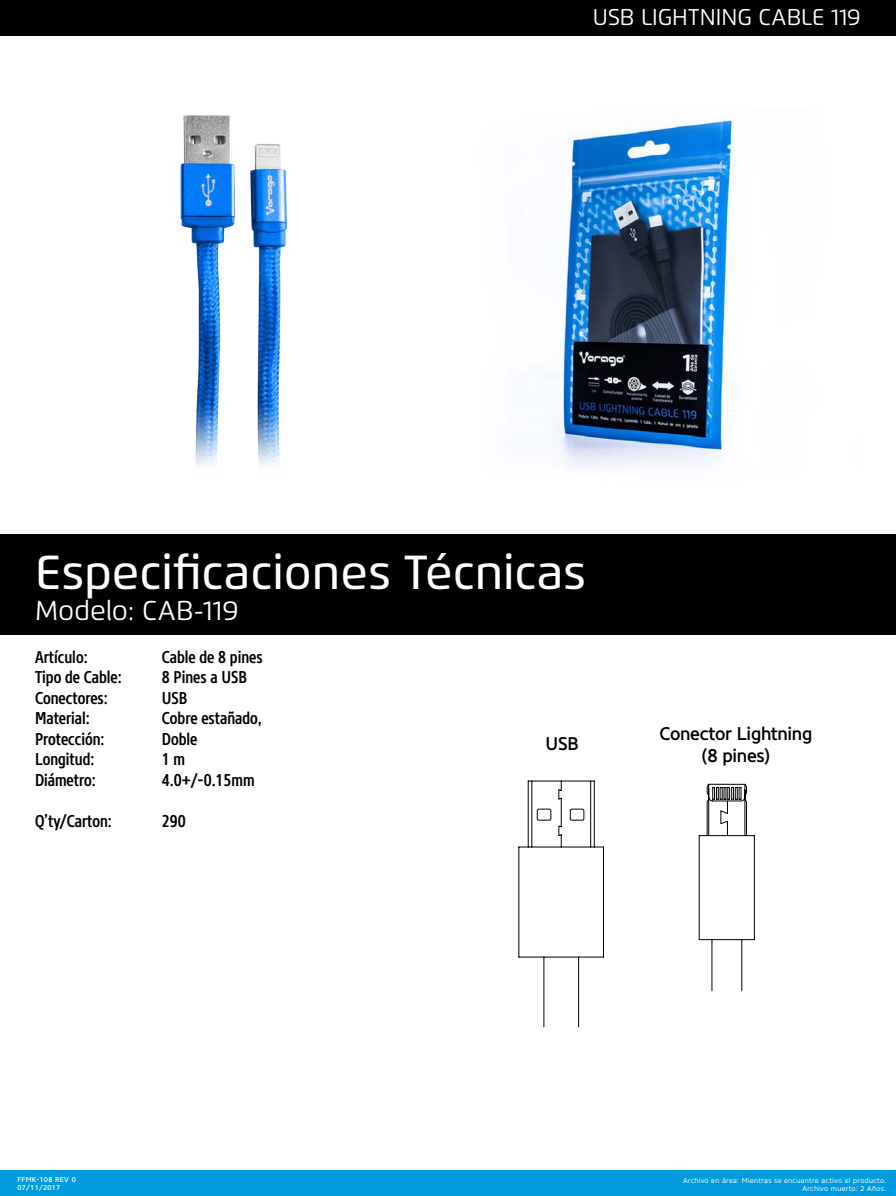
<style>
.page{position:relative;width:896px;height:1196px;background:#fff}
.page>*{position:absolute;margin:0;border:0;box-sizing:border-box;transform-origin:0 0}
.t1{font:500 47.69px "Flexo";color:#fff}
.t2{font:27.21px "Flexo";color:#fff}
.t3{font:22.75px "Flexo";color:#fff}
.t4{font:500 18.38px/22px "Core Sans N55";letter-spacing:-.015em;color:#000;text-align:center;scale:.96 1}
.t5{font:500 17.06px "Core Sans N57 Cn";color:#000}
.t6{font:7px/7.9px "Core Sans N45";letter-spacing:.04em;color:#fff;text-align:right}
.t7{font:500 7px/7.9px "Core Sans N55";letter-spacing:.04em;color:#fff}
</style>
<div class="page">
<div style="left:0;top:1170px;width:896px;height:25px;background:#009bde"></div>
<div style="left:0;top:534px;width:896px;height:100px;background:#000"></div>
<div style="left:0;top:0;width:896px;height:35px;background:#000"></div>
<img style="left:180px;top:115px;width:107px;height:351px">
<img style="left:521px;top:116px;width:213px;height:353px">
<svg style="left:518px;top:780px;width:86px;height:247px"></svg>
<svg style="left:698px;top:783px;width:57px;height:208px"></svg>
<h3 class="t3" style="left:593px;top:3px;width:270px">USB LIGHTNING CABLE 119</h3>
<h1 class="t1" style="left:35px;top:543px;width:553px">Especificaciones Técnicas</h1>
<h2 class="t2" style="left:35px;top:594px;width:205px">Modelo: CAB-119</h2>
<p class="t5" style="left:35px;top:646px;width:54px">Artículo:</p>
<p class="t5" style="left:162px;top:646px;width:102px">Cable de 8 pines</p>
<p class="t5" style="left:35px;top:666px;width:88px">Tipo de Cable:</p>
<p class="t5" style="left:162px;top:666px;width:87px">8 Pines a USB</p>
<p class="t5" style="left:35px;top:686px;width:74px">Conectores:</p>
<p class="t5" style="left:162px;top:686px;width:27px">USB</p>
<p class="t5" style="left:35px;top:707px;width:56px">Material:</p>
<p class="t5" style="left:162px;top:707px;width:101px">Cobre estañado,</p>
<p class="t5" style="left:35px;top:727px;width:71px">Protección:</p>
<p class="t5" style="left:162px;top:727px;width:37px">Doble</p>
<p class="t5" style="left:35px;top:748px;width:61px">Longitud:</p>
<p class="t5" style="left:162px;top:748px;width:25px">1 m</p>
<p class="t5" style="left:35px;top:768px;width:62px">Diámetro:</p>
<p class="t5" style="left:162px;top:768px;width:94px">4.0+/-0.15mm</p>
<p class="t5" style="left:35px;top:809px;width:78px">Q’ty/Carton:</p>
<p class="t5" style="left:162px;top:809px;width:25px">290</p>
<p class="t4" style="left:546px;top:732px;width:36px">USB</p>
<p class="t4" style="left:659px;top:722px;width:161px">Conector Lightning (8 pines)</p>
<p class="t7" style="left:18px;top:1175px;width:60px">FFMK-108 REV 0<br>07/11/2017</p>
<p class="t6" style="left:683px;top:1176px;width:205px">Archivo en área: Mientras se encuentre activo el producto.<br>Archivo muerto: 2 Años.</p>
</div>
